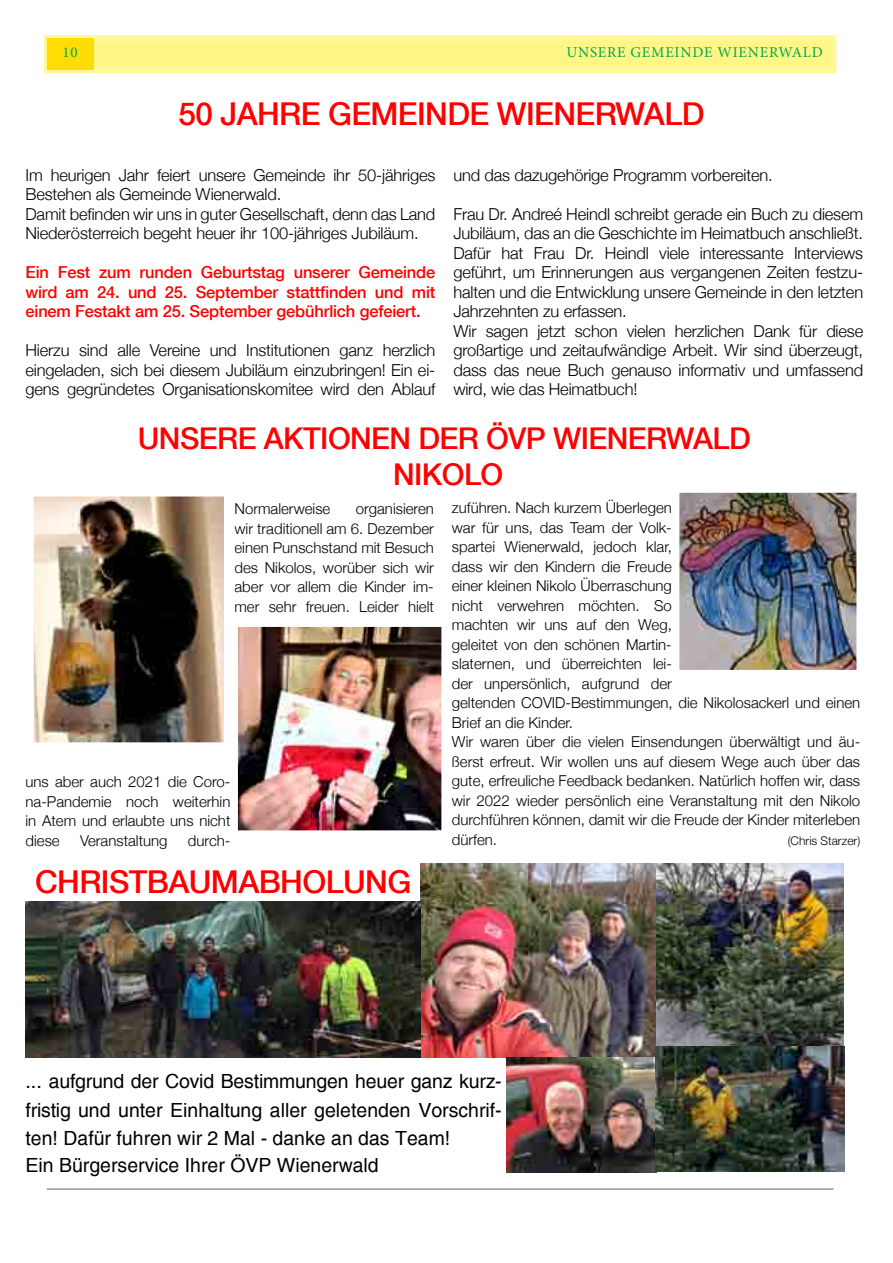
<style>
.page{position:relative;width:893px;height:1263px;background:#fff}
.page>*{position:absolute;margin:0;border:0;box-sizing:border-box;transform-origin:0 0}
.t1{font:500 31.5px "Helvetica Neue";letter-spacing:-.02em;color:#f00}
.t2{font:500 30px/36px "Helvetica Neue";letter-spacing:-.02em;color:#f00;text-align:center}
.t3{font:19.5px/28px "Helvetica";color:#000}
.t4{font:300 16.5px/19.5px "Helvetica Neue";letter-spacing:-.01em;color:#000}
.t5{font:500 16.5px/19.5px "Helvetica Neue";letter-spacing:-.01em;color:#f00;text-align:justify}
.t6{font:300 15px/19.5px "Helvetica Neue";color:#000;text-align:justify}
.t7{font:15px "Minion Pro";letter-spacing:.05em;color:#00a650}
.t8{font:300 12px "Helvetica Neue";color:#000}
</style>
<div class="page">
<div style="left:44px;top:35px;width:792px;height:38px;background:#fff685;border:6px solid #fff799"></div>
<div style="left:47px;top:38px;width:47px;height:32px;background:#ffdc04"></div>
<hr style="left:47px;top:1188px;width:786px;height:2px;background:#939598">
<img style="left:239px;top:628px;width:201px;height:201px">
<div style="left:230px;top:619px;width:219px;height:219px;border:8px solid #fff"></div>
<img style="left:681px;top:494px;width:174px;height:174px">
<div style="left:672px;top:485px;width:192px;height:192px;border:8px solid #fff"></div>
<img style="left:34px;top:497px;width:189px;height:245px">
<img style="left:421px;top:863px;width:234px;height:194px">
<img style="left:26px;top:901px;width:395px;height:156px">
<img style="left:655px;top:863px;width:189px;height:308px">
<img style="left:506px;top:1057px;width:150px;height:115px">
<p class="t7" style="left:63px;top:42px;width:17px">10</p>
<p class="t7" style="left:566px;top:42px;width:258px">UNSERE GEMEINDE WIENERWALD</p>
<h1 class="t1" style="left:179px;top:88px;width:170px">50 JAHRE GEMEI</h1>
<h1 class="t1" style="left:425px;top:88px;width:277px">NDE WIENERWALD</h1>
<p class="t4" style="left:26px;top:164px;width:411px">Im heurigen Jahr feiert unsere Gemeinde ihr 50-jähriges Bestehen als Gemeinde Wienerwald.<br>Damit befinden wir uns in guter Gesellschaft, denn das Land Niederösterreich begeht heuer ihr 100-jähriges Jubiläum.</p>
<p class="t5" style="left:26px;top:262px;width:411px">Ein Fest zum runden Geburtstag unserer Gemeinde wird am 24. und 25. September stattfinden und mit einem Festakt am 25. September gebührlich gefeiert.</p>
<p class="t4" style="left:26px;top:340px;width:411px;text-align:justify">Hierzu sind alle Vereine und Institutionen ganz herzlich eingeladen, sich bei diesem Jubiläum einzubringen! Ein ei&shy;gens gegründetes Organisationskomitee wird den Ablauf</p>
<p class="t4" style="left:453px;top:164px;width:321px">und das dazugehörige Programm vorbereiten.</p>
<p class="t4" style="left:453px;top:203px;width:411px">Frau Dr. Andreé Heindl schreibt gerade ein Buch zu diesem Jubiläum, das an die Geschichte im Heimatbuch anschließt.<br>Dafür hat Frau Dr. Heindl viele interessante Interviews geführt, um Erinnerungen aus vergangenen Zeiten festzu&shy;halten und die Entwicklung unsere Gemeinde in den letzten Jahrzehnten zu erfassen.<br>Wir sagen jetzt schon vielen herzlichen Dank für diese großartige und zeitaufwändige Arbeit. Wir sind überzeugt, dass das neue Buch genauso informativ und umfassend wird, wie das Heimatbuch!</p>
<h2 class="t2" style="left:138px;top:419px;width:614px">unsere aktion en der övp wienerwald<br>NIKOLO</h2>
<p class="t6" style="left:234px;top:498px;width:201px;text-indent:121px">organisieren wir traditionell am 6. Dezember einen Punschstand mit Besuch des Nikolos, worüber sich wir aber vor allem die Kinder im&shy;mer sehr freuen. Leider hielt</p>
<p class="t6" style="left:234px;top:498px;width:97px">Normalerweise</p>
<p class="t6" style="left:26px;top:771px;width:206px">uns aber auch 2021 die Coro&shy;na-Pandemie noch weiterhin in Atem und erlaubte uns nicht diese</p>
<p class="t6" style="left:80px;top:830px;width:89px">Veranstaltung</p>
<p class="t6" style="left:188px;top:830px;width:44px">durch-</p>
<h1 class="t1" style="left:35px;top:856px;width:267px">Ch ristbaumabhol</h1>
<h1 class="t1" style="left:343px;top:856px;width:70px">ung</h1>
<p class="t6" style="left:452px;top:497px;width:410px;text-align:left">zuführen. Nach kurzem Überlegen<br>war für uns, das Team der Volk-<br>spartei Wienerwald, jedoch klar,<br>dass wir den Kindern die Freude<br>einer kleinen Nikolo Überraschung<br>nicht verwehren möchten. So<br>machten wir uns auf den Weg,<br>geleitet von den schönen Martin-<br>slaternen, und überreichten lei-<br>der unpersönlich, aufgrund der<br>geltenden COVID-Bestimmungen, die Nikolosackerl und einen Brief an die Kinder.<br>Wir waren über die vielen Einsendungen überwältigt und äu&shy;ßerst erfreut. Wir wollen uns auf diesem Wege auch über das gute, erfreuliche Feedback bedanken. Natürlich hoffen wir, dass wir 2022 wieder persönlich eine Veranstaltung mit den Nikolo durchführen können, damit wir die Freude der Kinder miterleben dürfen.</p>
<p class="t8" style="left:788px;top:831px;width:74px">(Chris Starzer)</p>
<h3 class="t3" style="left:26px;top:1068px;width:478px">... aufgrund der Covid Bestimmungen heuer ganz kurz&shy;fristig und unter Einhaltung aller geletenden Vorschrif&shy;ten! Dafür fuhren wir 2 Mal - danke an das Team!<br>Ein Bürgerservice Ihrer ÖVP Wienerwald</h3>
</div>
